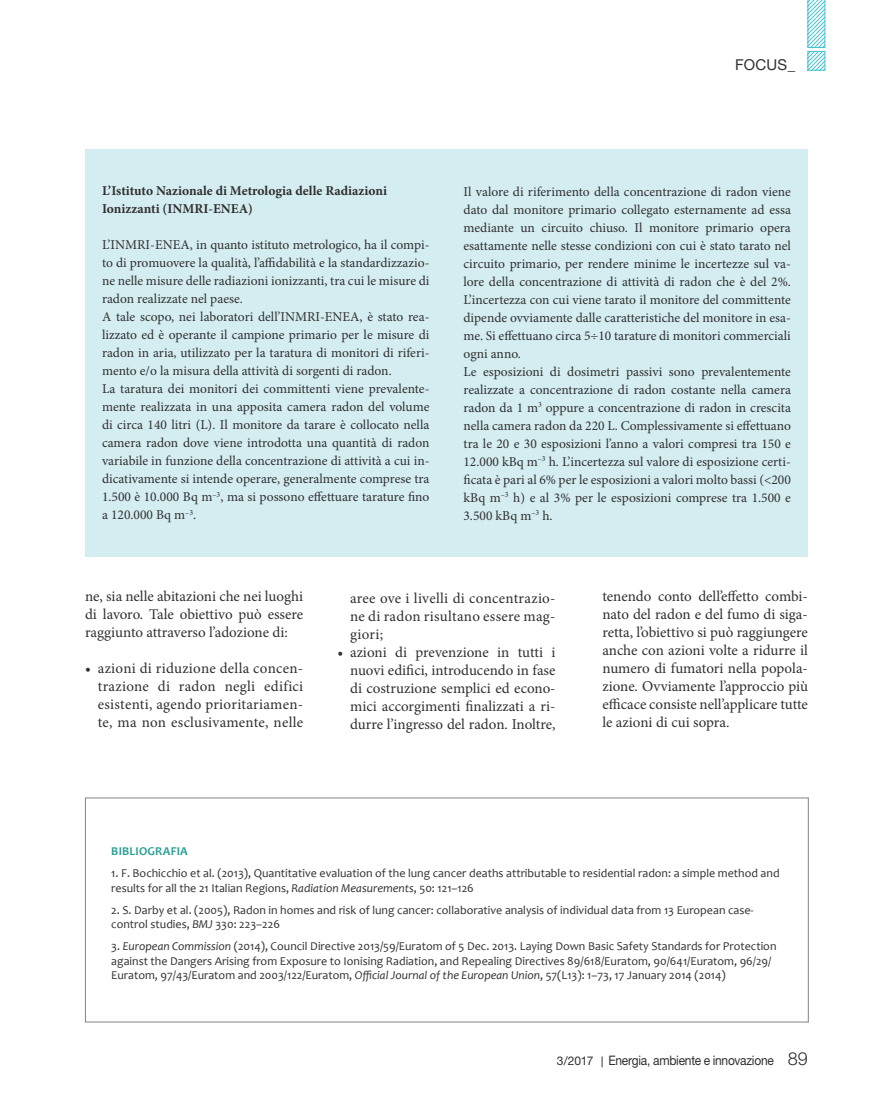
<style>
.page{position:relative;width:893px;height:1106px;background:#fff}
.page>*{position:absolute;margin:0;border:0;box-sizing:border-box;transform-origin:0 0}
.t1{font:15px/18px "Minion Pro";color:#312f30;text-align:justify}
.t2{font:15px "Helvetica Neue LT Std";letter-spacing:.01em;color:#312f30}
.t3{font:13.5px/18px "Minion Pro";color:#312f30}
.t4{font:700 13.5px/18px "Minion Pro";color:#312f30}
.t5{font:13.05px "Helvetica Neue LT Std";letter-spacing:-.02em;color:#312f30;scale:.92 1}
.t6{font:12px/14.4px "Candara";color:#312f30}
.t7{font:700 12px "Candara";letter-spacing:.015em;color:#2aa094}
.s1{font-style:italic}
.s2{font-size:12px}
.s3{font-family:"Calibri";font-size:12px}
.s4{font-family:"Helvetica Neue";font-weight:300;font-size:18px}
</style>
<div class="page">
<svg style="left:808px;top:51px;width:17px;height:19px"></svg>
<svg style="left:808px;top:0;width:17px;height:48px"></svg>
<div style="left:85px;top:149px;width:723px;height:407px;background:#d4edf0"></div>
<div style="left:85px;top:797px;width:724px;height:225px;border:1px solid #808285"></div>
<p class="t2" style="left:735px;top:55px;width:62px">FOCUS_</p>
<p class="t4" style="left:102px;top:182px;width:287px">L’Istituto Nazionale di Metrologia delle Radiazioni<br>Ionizzanti (INMRI-ENEA)</p>
<p class="t3" style="left:102px;top:236px;width:329px">L’INMRI-ENEA, in quanto istituto metrologico, ha il compi&shy;to di promuovere la qualità, l’affidabilità e la standardizzazio&shy;ne nelle misure delle radiazioni ionizzanti, tra cui le misure di radon realizzate nel paese.<br>A tale scopo, nei laboratori dell’INMRI-ENEA, è stato rea&shy;lizzato ed è operante il campione primario per le misure di radon in aria, utilizzato per la taratura di monitori di riferi&shy;mento e/o la misura della attività di sorgenti di radon.<br>La taratura dei monitori dei committenti viene prevalente&shy;mente realizzata in una apposita camera radon del volume di circa 140 litri (L). Il monitore da tarare è collocato nella camera radon dove viene introdotta una quantità di radon variabile in funzione della concentrazione di attività a cui in&shy;dicativamente si intende operare, generalmente comprese tra 1.500 è 10.000 Bq m<sup>–3</sup>, ma si possono effettuare tarature fino a 120.000 Bq m<sup>–3</sup>.</p>
<p class="t3" style="left:463px;top:182px;width:329px">Il valore di riferimento della concentrazione di radon viene dato dal monitore primario collegato esternamente ad essa mediante un circuito chiuso. Il monitore primario opera esattamente nelle stesse condizioni con cui è stato tarato nel circuito primario, per rendere minime le incertezze sul va&shy;lore della concentrazione di attività di radon che è del 2%.<br>L’incertezza con cui viene tarato il monitore del committente dipende ovviamente dalle caratteristiche del monitore in esa&shy;me. Si effettuano circa 5÷10 tarature di monitori commerciali ogni anno.<br>Le esposizioni di dosimetri passivi sono prevalentemente realizzate a concentrazione di radon costante nella camera radon da 1 m<sup>3</sup> oppure a concentrazione di radon in crescita nella camera radon da 220 L. Complessivamente si effettuano tra le 20 e 30 esposizioni l’anno a valori compresi tra 150 e 12.000 kBq m<sup>–3</sup> h. L’incertezza sul valore di esposizione certi&shy;ficata è pari al 6% per le esposizioni a valori molto bassi (&lt;200 kBq m<sup>–3</sup> h) e al 3% per le esposizioni comprese tra 1.500 e 3.500 kBq m<sup>–3</sup> h.</p>
<p class="t1" style="left:85px;top:587px;width:220px">ne, sia nelle abitazioni che nei luoghi di lavoro. Tale obiettivo può essere raggiunto attraverso l’adozione di:</p>
<p class="t1" style="left:98px;top:659px;width:207px;text-indent:-13px">• azioni di riduzione della concen&shy;trazione di radon negli edifici esistenti, agendo prioritariamen&shy;te, ma non esclusivamente, nelle</p>
<p class="t1" style="left:350px;top:589px;width:207px">aree ove i livelli di concentrazio&shy;ne di radon risultano essere mag&shy;giori;</p>
<p class="t1" style="left:350px;top:643px;width:207px;text-indent:-13px">• azioni di prevenzione in tutti i nuovi edifici, introducendo in fase di costruzione semplici ed econo&shy;mici accorgimenti finalizzati a ri&shy;durre l’ingresso del radon. Inoltre,</p>
<p class="t1" style="left:602px;top:587px;width:207px">tenendo conto dell’effetto combi&shy;nato del radon e del fumo di siga&shy;retta, l’obiettivo si può raggiungere anche con azioni volte a ridurre il numero di fumatori nella popola&shy;zione. Ovviamente l’approccio più efficace consiste nell’applicare tutte le azioni di cui sopra.</p>
<p class="t7" style="left:111px;top:843px;width:78px">BIBLIOGRAFIA</p>
<p class="t6" style="left:111px;top:866px;width:670px">1. F. Bochicchio et al. (2013), Quantitative evaluation of the lung cancer deaths attributable to residential radon: a simple method and results for all the 21 Italian Regions, <span class="s1">Radiation Measurements</span>, 50: 121–126</p>
<p class="t6" style="left:111px;top:902px;width:644px">2. S. Darby et al. (2005), Radon in homes and risk of lung cancer: collaborative analysis of individual data from 13 European case&shy;control studies, <span class="s1">BMJ</span> 330: 223–226</p>
<p class="t6" style="left:111px;top:939px;width:667px">3. <span class="s1">European Commission</span> (2014), Council Directive 2013/59/Euratom of 5 Dec. 2013. Laying Down Basic Safety Standards for Protection against the Dangers Arising from Exposure to Ionising Radiation, and Repealing Directives 89/618/Euratom, 90/641/Euratom, 96/29/<br>Euratom, 97/43/Euratom and 2003/122/Euratom, <span class="s1">Official Journal of the European Union</span>, 57(L13): 1–73, 17 January 2014 (2014)</p>
<p class="t5" style="left:557px;top:1052px;width:274px"><span class="s2">3/2017</span> <span class="s3">|</span> Energia, ambiente e innovazione <span class="s4">89</span></p>
</div>
